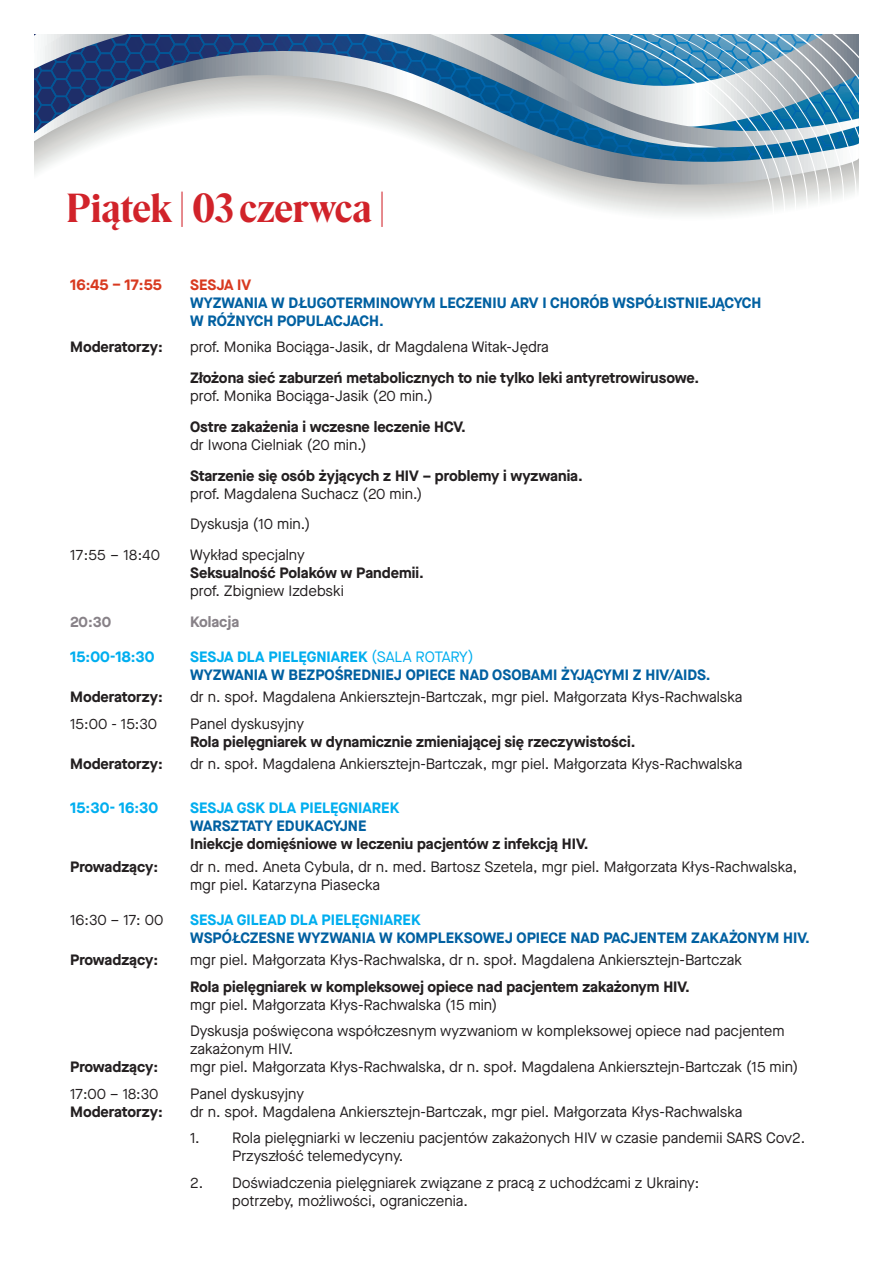
<style>
.page{position:relative;width:893px;height:1263px;background:#fff}
.page>*{position:absolute;margin:0;border:0;box-sizing:border-box;transform-origin:0 0}
.t1{font:40.5px "Ivar Nostalgi Small";letter-spacing:-.005em;color:#d1232a}
.No_Spacing{font:15px/18px "Maison Neue";color:#231f20}
.No_Spacing-2{font:700 15px/18px "Maison Neue";color:#231f20}
.No_Spacing-3{font:700 15px/18px "Maison Neue";color:#0160a1}
.No_Spacing-4{font:700 15px "Maison Neue";color:#00aeef}
.No_Spacing-5{font:700 15px "Maison Neue";letter-spacing:-.02em;color:#0160a1}
.No_Spacing-6{font:700 15px "Maison Neue";color:#888288}
.No_Spacing-7{font:700 15px "Maison Neue";color:#d83a20}
.s1{color:#d83a20}
.s2{font-weight:400}
.s3{font-weight:700}
.s4{color:#00aeef}
.s5{font-weight:400;color:#00aeef}
.s6{color:#0160a1}
</style>
<div class="page">
<svg style="left:34px;top:34px;width:283px;height:135px"></svg>
<svg style="left:838px;top:34px;width:13px;height:164px"></svg>
<svg style="left:826px;top:34px;width:12px;height:167px"></svg>
<svg style="left:815px;top:34px;width:11px;height:169px;background:#94b2c2"></svg>
<svg style="left:802px;top:34px;width:13px;height:171px;background:#96b4c4"></svg>
<svg style="left:790px;top:34px;width:12px;height:173px;background:#99b6c6"></svg>
<svg style="left:779px;top:34px;width:11px;height:175px;background:#9bb9c8"></svg>
<svg style="left:317px;top:34px;width:462px;height:182px"></svg>
<p class="t1" style="left:67px;top:184px;width:321px">Piątek | 03 czerwca |</p>
<p class="No_Spacing-7" style="left:70px;top:274px;width:93px">16:45 – 17:55</p>
<p class="No_Spacing-3" style="left:190px;top:275px;width:434px"><span class="s1">Sesja IV<br></span>Wyzwania w długotermin owym leczeni u ARV i chorób wsp</p>
<p class="No_Spacing-5" style="left:644px;top:292px;width:117px">ółistni ejących</p>
<p class="No_Spacing-3" style="left:190px;top:311px;width:195px">w różnych populacjach.</p>
<p class="No_Spacing-2" style="left:70px;top:338px;width:94px">Moderatorzy:</p>
<p class="No_Spacing" style="left:190px;top:338px;width:360px">prof. Monika Bociąga-Jasik, dr Magdalena Witak-Jędra</p>
<p class="No_Spacing-2" style="left:190px;top:368px;width:510px">Złożona sieć zaburzeń metabolicznych to nie tylko leki antyretrowirusowe. <span class="s2">prof. Monika Bociąga-Jasik (20 min.)</span></p>
<p class="No_Spacing-2" style="left:190px;top:417px;width:277px">Ostre zakażenia i wczesne leczenie HCV. <span class="s2">dr Iwona Cielniak (20 min.)</span></p>
<p class="No_Spacing-2" style="left:190px;top:466px;width:394px">Starzenie się osób żyjących z HIV – problemy i wyzwania. <span class="s2">prof. Magdalena Suchacz (20 min.)</span></p>
<p class="No_Spacing" style="left:190px;top:515px;width:121px">Dyskusja (10 min.)</p>
<p class="No_Spacing" style="left:70px;top:546px;width:91px">17:55 – 18:40</p>
<p class="No_Spacing" style="left:190px;top:546px;width:235px">Wykład specjalny<br><span class="s3">Seksualność Polaków w Pandemii. </span>prof. Zbigniew Izdebski</p>
<p class="No_Spacing-6" style="left:70px;top:611px;width:43px">20:30</p>
<p class="No_Spacing-6" style="left:190px;top:611px;width:51px">Kolacja</p>
<p class="No_Spacing-4" style="left:70px;top:646px;width:86px">15:00-18:30</p>
<p class="No_Spacing-3" style="left:190px;top:647px;width:522px"><span class="s4">Sesja dla pi el ęgniarek</span> <span class="s5">(SALA ROTARY)<br></span>Wyzwania w bezpośredni ej opi ece nad osobami żyjącymi z HIV/AIDS.</p>
<p class="No_Spacing-2" style="left:70px;top:687px;width:94px">Moderatorzy:</p>
<p class="No_Spacing" style="left:190px;top:688px;width:554px">dr n. społ. Magdalena Ankiersztejn-Bartczak, mgr piel. Małgorzata Kłys-Rachwalska</p>
<p class="No_Spacing" style="left:70px;top:714px;width:89px">15:00 - 15:30</p>
<p class="No_Spacing-2" style="left:190px;top:714px;width:447px"><span class="s2">Panel dyskusyjny<br></span>Rola pielęgniarek w dynamicznie zmieniającej się rzeczywistości.</p>
<p class="No_Spacing-2" style="left:70px;top:754px;width:94px">Moderatorzy:</p>
<p class="No_Spacing" style="left:190px;top:755px;width:554px">dr n. społ. Magdalena Ankiersztejn-Bartczak, mgr piel. Małgorzata Kłys-Rachwalska</p>
<p class="No_Spacing-4" style="left:70px;top:797px;width:89px">15:30- 16:30</p>
<p class="No_Spacing-2" style="left:190px;top:799px;width:400px"><span class="s4">Sesja GSK dla pi elęgniarek<br></span><span class="s6">Warsztaty edukacyjne<br></span>Iniekcje domięśniowe w leczeniu pacjentów z infekcją HIV.</p>
<p class="No_Spacing-2" style="left:70px;top:857px;width:89px">Prowadzący:</p>
<p class="No_Spacing" style="left:190px;top:857px;width:609px">dr n. med. Aneta Cybula, dr n. med. Bartosz Szetela, mgr piel. Małgorzata Kłys-Rachwalska, mgr piel. Katarzyna Piasecka</p>
<p class="No_Spacing" style="left:70px;top:910px;width:95px">16:30 – 17: 00</p>
<p class="No_Spacing-3" style="left:190px;top:910px;width:621px"><span class="s4">Sesja Gilead dla pi elęgniarek<br></span>Współczesn e wyzwania w kompl eksowej opi ece nad pacjentem zakażonym HIV.</p>
<p class="No_Spacing-2" style="left:70px;top:950px;width:89px">Prowadzący:</p>
<p class="No_Spacing" style="left:190px;top:951px;width:553px">mgr piel. Małgorzata Kłys-Rachwalska, dr n. społ. Magdalena Ankiersztejn-Bartczak</p>
<p class="No_Spacing-2" style="left:190px;top:977px;width:501px">Rola pielęgniarek w kompleksowej opiece nad pacjentem zakażonym HIV. <span class="s2">mgr piel. Małgorzata Kłys-Rachwalska (15 min)</span></p>
<p class="No_Spacing" style="left:190px;top:1022px;width:596px">Dyskusja poświęcona współczesnym wyzwaniom w kompleksowej opiece nad pacjentem zakażonym HIV.</p>
<p class="No_Spacing-2" style="left:70px;top:1057px;width:89px">Prowadzący:</p>
<p class="No_Spacing" style="left:190px;top:1058px;width:610px">mgr piel. Małgorzata Kłys-Rachwalska, dr n. społ. Magdalena Ankiersztejn-Bartczak (15 min)</p>
<p class="No_Spacing" style="left:70px;top:1084px;width:90px">17:00 – 18:30</p>
<p class="No_Spacing" style="left:190px;top:1084px;width:115px">Panel dyskusyjny</p>
<p class="No_Spacing-2" style="left:70px;top:1102px;width:94px">Moderatorzy:</p>
<p class="No_Spacing" style="left:190px;top:1102px;width:554px">dr n. społ. Magdalena Ankiersztejn-Bartczak, mgr piel. Małgorzata Kłys-Rachwalska</p>
<p class="No_Spacing" style="left:232px;top:1129px;width:575px;text-indent:-42px">1. Rola pielęgniarki w leczeniu pacjentów zakażonych HIV w czasie pandemii SARS Cov2.<br>Przyszłość telemedycyny.</p>
<p class="No_Spacing" style="left:232px;top:1173px;width:469px;text-indent:-42px">2. Doświadczenia pielęgniarek związane z pracą z uchodźcami z Ukrainy: potrzeby, możliwości, ograniczenia.</p>
</div>
